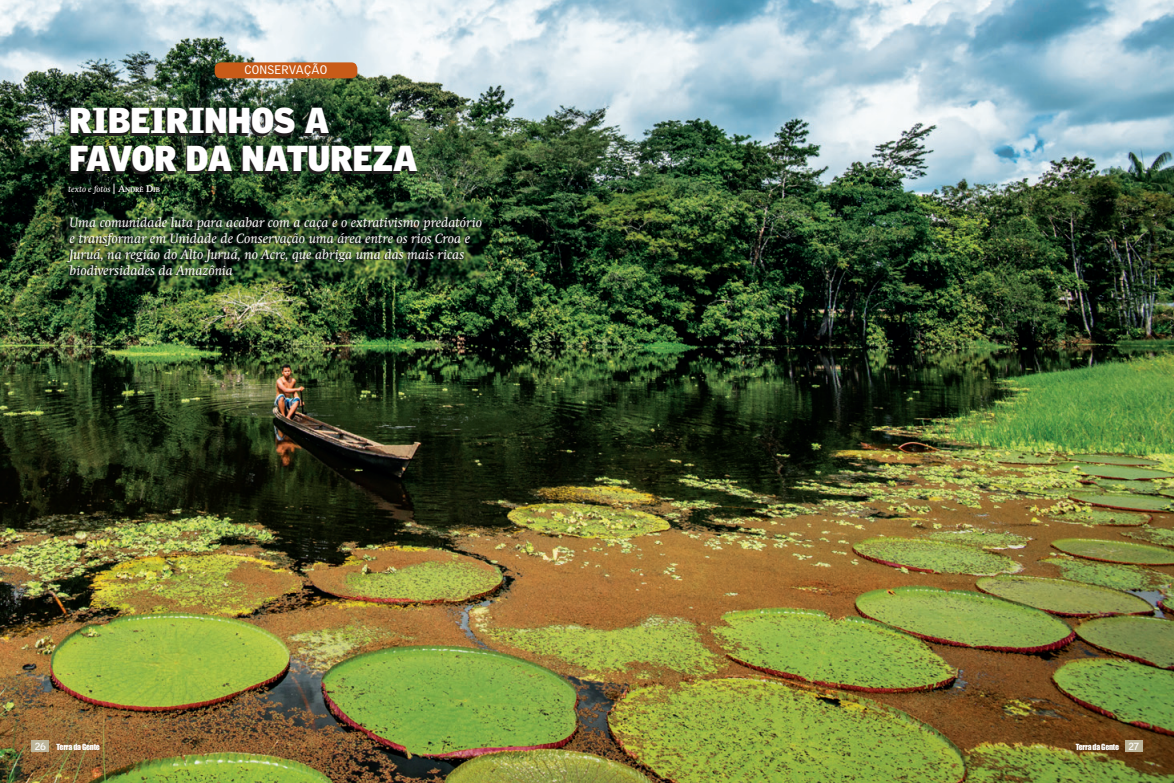
<style>
.page{position:relative;width:1174px;height:783px;background:#fff}
.page>*{position:absolute;margin:0;border:0;box-sizing:border-box;transform-origin:0 0}
.t1{font:900 35px/38px "Griffith Gothic";color:#fff}
.t2{font:italic 14px/16px "Swift EF";color:#fff}
.t3{font:12px "Griffith Gothic";letter-spacing:.02em;color:#fff}
.t4{font:700 10px "Swift EF";color:#fff}
.t5{font:italic 9px "Swift EF";color:#fff}
.t6{font:7.8px "Impact";letter-spacing:-.03em;color:#fff}
.s1{font-family:"Griffith Gothic";font-style:normal;font-size:11px;color:#231f20}
.s2{font-weight:700;font-style:normal;font-size:10px;color:#231f20}
.s3{font-weight:700;font-style:normal;font-size:7px;color:#231f20}
</style>
<div class="page">
<img style="left:0;top:0;width:1173px;height:782px">
<div style="left:32px;top:740px;width:17px;height:11px;background:#bcb59a"></div>
<div style="left:1125px;top:740px;width:17px;height:11px;background:#bcb59a"></div>
<div style="left:215px;top:62px;width:142px;height:16px;background:#c85b18;border-radius:6px"></div>
<p class="t3" style="left:244px;top:63px;width:84px">CONSERVAÇÃO</p>
<h1 class="t1" style="left:70px;top:101px;width:350px">RIBEIRINHOS A<br>FAVOR DA NATUREZA</h1>
<p class="t5" style="left:68px;top:184px;width:93px">texto e fotos <span class="s1">|</span> <span class="s2">A</span><span class="s3">NDRÉ</span> <span class="s2">D</span><span class="s3">IB</span></p>
<p class="t2" style="left:70px;top:215px;width:414px">Uma comunidade luta para acabar com a caça e o extrativismo predatório e transformar em Unidade de Conservação uma área entre os rios Croa e Juruá, na região do Alto Juruá, no Acre, que abriga uma das mais ricas biodiversidades da Amazônia</p>
<p class="t4" style="left:35px;top:740px;width:12px">26</p>
<p class="t4" style="left:1128px;top:740px;width:12px">27</p>
<p class="t6" style="left:57px;top:741px;width:45px">Terra da Gente</p>
<p class="t6" style="left:1075px;top:741px;width:45px">Terra da Gente</p>
</div>
